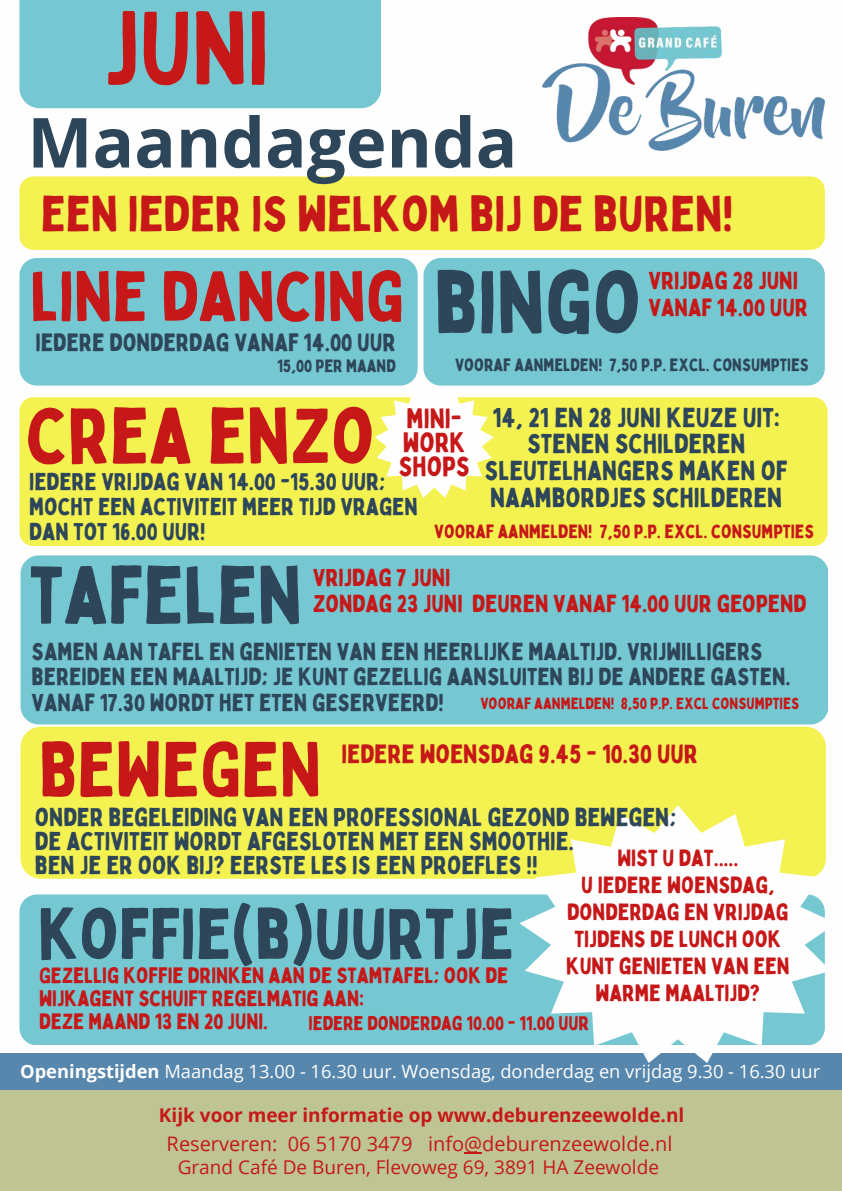
<style>
.page{position:relative;width:842px;height:1191px;background:#fff}
.page>*{position:absolute;margin:0;border:0;box-sizing:border-box;transform-origin:0 0}
.t1{font:101.9px "Bobby Jones";color:#c61818}
.t2{font:86px "Bobby Jones";color:#2e4659}
.t3{font:79.9px "Bobby Jones";color:#2e4659}
.t4{font:77.3px "Bobby Jones";color:#c61818}
.t5{font:76.2px "Bobby Jones";color:#c61818}
.t6{font:69.9px "Bobby Jones";color:#2e4659}
.t7{font:700 69.1px "Open Sans";color:#2e4659}
.t8{font:68.9px "Bobby Jones";color:#c61818}
.t9{font:49px "Bobby Jones";color:#c61818}
.t10{font:27.2px/24.1px "Bobby Jones";color:#c61818}
.t11{font:26.8px/26.9px "Bobby Jones";color:#2e4659;text-align:center}
.t12{font:25.8px "Bobby Jones";color:#c61818}
.t13{font:25.2px/24.2px "Bobby Jones";color:#2e4659}
.t14{font:24.4px "Bobby Jones";color:#2e4659}
.t15{font:24.2px/27px "Bobby Jones";color:#c61818}
.t16{font:24px/25.5px "Bobby Jones";color:#2e4659}
.t17{font:24px/26.2px "Bobby Jones";color:#c61818}
.t18{font:23.8px/25.3px "Bobby Jones";color:#2e4659}
.t19{font:22.9px/27.1px "Bobby Jones";color:#c61818;text-align:center}
.t20{font:21.7px/23px "Bobby Jones";color:#c61818}
.t21{font:20px "Open Sans";color:#c61818}
.t22{font:19.4px "Bobby Jones";color:#c61818}
.t23{font:700 19px "Open Sans";color:#c61818}
.t24{font:19px "Open Sans";color:#c61818}
.t25{font:18.7px "Bobby Jones";color:#c61818}
.t26{font:18.3px "Open Sans";color:#fefeff}
.t27{font:17.4px "Bobby Jones";color:#2e4659}
.t28{font:15.9px "Bobby Jones";color:#c61818}
.s1{font-weight:700}
</style>
<div class="page">
<div style="left:21px;top:726px;width:805px;height:152px;background:#f4f251;border-radius:20px"></div>
<div style="left:0;top:1053px;width:842px;height:40px;background:#5787ad"></div>
<div style="left:19px;top:0;width:362px;height:108px;background:#75c7d2"></div>
<div style="left:0;top:1090px;width:842px;height:100px;background:#bec493"></div>
<svg style="left:464px;top:1152px;width:18px;height:1px"></svg>
<div style="left:19px;top:258px;width:399px;height:127px;background:#75c7d2;border-radius:17px"></div>
<div style="left:19px;top:397px;width:808px;height:149px;background:#f4f251;border-radius:14px"></div>
<img style="left:543px;top:17px;width:282px;height:134px">
<div style="left:21px;top:555px;width:807px;height:169px;background:#75c7d2;border-radius:18px"></div>
<div style="left:19px;top:894px;width:806px;height:151px;background:#75c7d2;border-radius:17px"></div>
<div style="left:423px;top:258px;width:402px;height:127px;background:#75c7d2;border-radius:17px"></div>
<div style="left:19px;top:176px;width:806px;height:74px;background:#f4f251;border-radius:14px"></div>
<svg style="left:519px;top:805px;width:307px;height:257px;fill:#fefeff"></svg>
<svg style="left:375px;top:385px;width:119px;height:113px"></svg>
<h1 class="t1" style="left:104px;top:-19px;width:166px">JUNI</h1>
<h3 class="t7" style="left:27px;top:94px;width:492px">Maandagenda</h3>
<h3 class="t9" style="left:41px;top:182px;width:694px">EEN IEDER IS WELKOM BIJ DE BUREN!</h3>
<h3 class="t8" style="left:30px;top:251px;width:375px">LINE DANCING</h3>
<p class="t14" style="left:36px;top:326px;width:362px">IEDERE DONDERDAG VANAF 14.00 UUR</p>
<p class="t27" style="left:277px;top:354px;width:120px">15,00 PER MAAND</p>
<h2 class="t2" style="left:434px;top:246px;width:209px">BINGO</h2>
<p class="t15" style="left:648px;top:267px;width:161px">VRIJDAG 28 JUNI<br>VANAF 14.00 UUR</p>
<p class="t27" style="left:455px;top:353px;width:355px">VOORAF AANMELDEN! 7,50 P.P. EXCL. CONSUMPTIES</p>
<h3 class="t4" style="left:26px;top:385px;width:350px">CREA ENZO</h3>
<p class="t18" style="left:29px;top:469px;width:390px">IEDERE VRIJDAG VAN 14.00 -15.30 UUR;<br>MOCHT EEN ACTIVITEIT MEER TIJD VRAGEN<br>DAN TOT 16.00 UUR!</p>
<p class="t11" style="left:485px;top:404px;width:305px">14, 21 EN 28 JUNI KEUZE UIT:<br>STENEN SCHILDEREN<br>SLEUTELHANGERS MAKEN OF<br>NAAMBORDJES SCHILDEREN</p>
<p class="t10" style="left:399px;top:406px;width:73px">MINI-<br>WORK<br>SHOPS</p>
<p class="t25" style="left:434px;top:519px;width:381px">VOORAF AANMELDEN! 7,50 P.P. EXCL. CONSUMPTIES</p>
<h3 class="t3" style="left:29px;top:542px;width:274px">TAFELEN</h3>
<p class="t17" style="left:313px;top:564px;width:495px">VRIJDAG 7 JUNI<br>ZONDAG 23 JUNI DEUREN VANAF 14.00 UUR GEOPEND</p>
<p class="t16" style="left:32px;top:638px;width:761px">SAMEN AAN TAFEL EN GENIETEN VAN EEN HEERLIJKE MAALTIJD. VRIJWILLIGERS<br>BEREIDEN EEN MAALTIJD; JE KUNT GEZELLIG AANSLUITEN BIJ DE ANDERE GASTEN.<br>VANAF 17.30 WORDT HET ETEN GESERVEERD!</p>
<p class="t28" style="left:480px;top:693px;width:320px">VOORAF AANMELDEN! 8,50 P.P. EXCL CONSUMPTIES</p>
<h3 class="t5" style="left:39px;top:719px;width:284px">BEWEGEN</h3>
<p class="t12" style="left:342px;top:736px;width:358px">IEDERE WOENSDAG 9.45 - 10.30 UUR</p>
<p class="t13" style="left:35px;top:804px;width:643px">ONDER BEGELEIDING VAN EEN PROFESSIONAL GEZOND BEWEGEN;<br>DE ACTIVITEIT WORDT AFGESLOTEN MET EEN SMOOTHIE.<br>BEN JE ER OOK BIJ? EERSTE LES IS EEN PROEFLES !!</p>
<p class="t19" style="left:566px;top:844px;width:225px">WIST U DAT.....<br>U IEDERE WOENSDAG,<br>DONDERDAG EN VRIJDAG<br>TIJDENS DE LUNCH OOK<br>KUNT GENIETEN VAN EEN<br>WARME MAALTIJD?</p>
<h3 class="t6" style="left:38px;top:887px;width:478px">KOFFIE(B)UURTJE</h3>
<p class="t20" style="left:39px;top:963px;width:471px">GEZELLIG KOFFIE DRINKEN AAN DE STAMTAFEL; OOK DE<br>WIJKAGENT SCHUIFT REGELMATIG AAN:<br>DEZE MAAND 13 EN 20 JUNI.</p>
<p class="t22" style="left:309px;top:1009px;width:282px">IEDERE DONDERDAG 10.00 - 11.00 UUR</p>
<p class="t26" style="left:20px;top:1058px;width:802px"><span class="s1">Openingstijden</span> Maandag 13.00 - 16.30 uur. Woensdag, donderdag en vrijdag 9.30 - 16.30 uur</p>
<p class="t23" style="left:159px;top:1101px;width:527px">Kijk voor meer informatie op www.deburenzeewolde.nl</p>
<p class="t24" style="left:178px;top:1153px;width:483px">Grand Café De Buren, Flevoweg 69, 3891 HA Zeewolde</p>
<p class="t21" style="left:167px;top:1130px;width:507px">Reserveren: 06 5170 3479 info@deburenzeewolde.nl</p>
</div>
